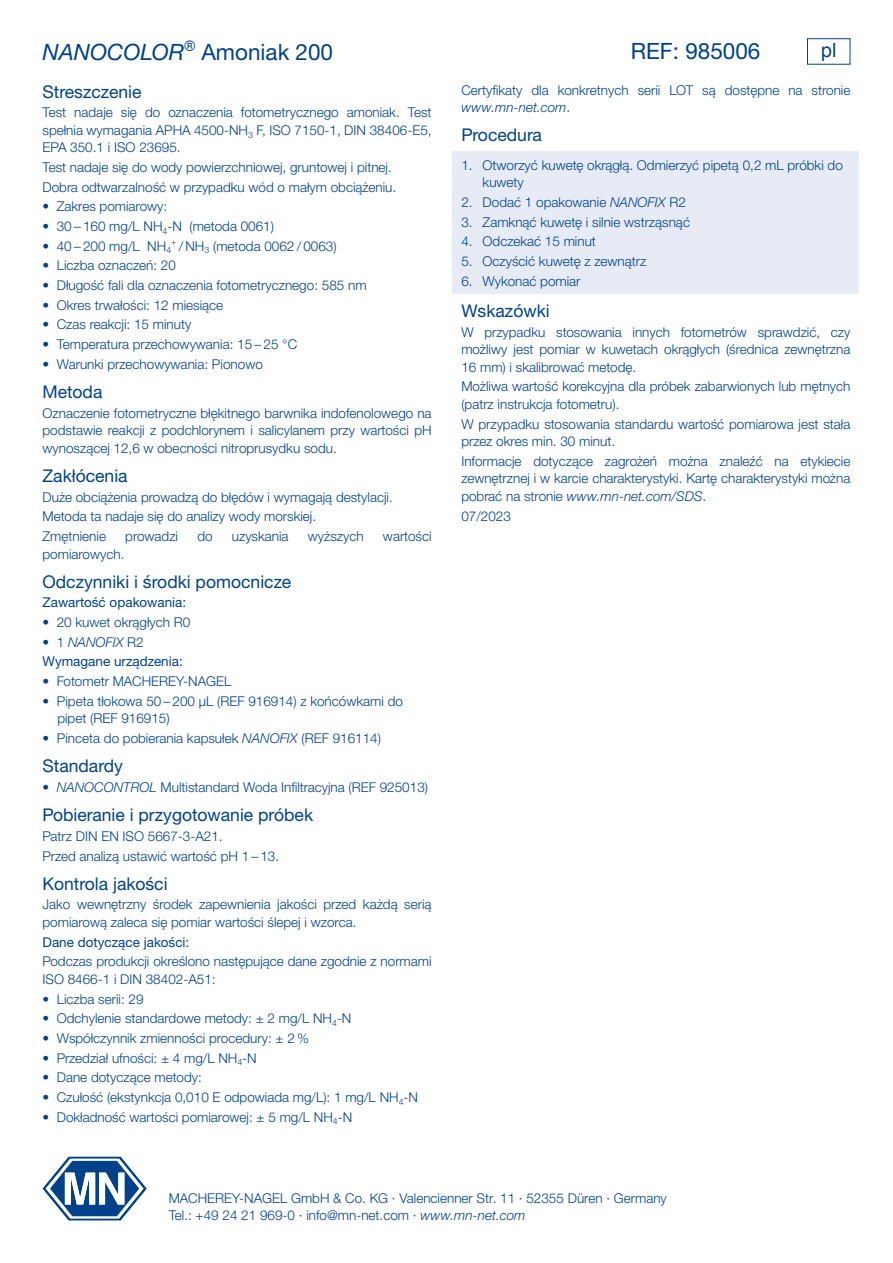
<style>
.page{position:relative;width:893px;height:1263px;background:#fff}
.page>*{position:absolute;margin:0;border:0;box-sizing:border-box;transform-origin:0 0}
.t1{font:22.5px "Helvetica Neue LTW1 G";color:#004189}
.t2{font:19.5px "Helvetica";color:#004189}
.t3{font:17.55px "Helvetica Neue LTW1 G";color:#004189}
.t4{font:300 13.5px/17.5px "Helvetica Neue LTW1 G";color:#004189}
.t5{font:13.5px/19.6px "Helvetica Neue LTW1 G";color:#004189}
.s1{font-style:italic}
.s2{font-weight:300}
.s3{font-weight:300;font-style:italic}
</style>
<div class="page">
<svg style="left:43px;top:1157px;width:104px;height:63px"></svg>
<div style="left:807px;top:38px;width:43px;height:27px;border:1px solid #004189"></div>
<div style="left:453px;top:151px;width:406px;height:44px;background:#e6ebf6"></div>
<div style="left:453px;top:189px;width:406px;height:26px;background:#e6ebf6"></div>
<div style="left:453px;top:208px;width:406px;height:27px;background:#e6ebf6"></div>
<div style="left:453px;top:228px;width:406px;height:26px;background:#e6ebf6"></div>
<div style="left:453px;top:248px;width:406px;height:26px;background:#e6ebf6"></div>
<div style="left:453px;top:267px;width:406px;height:27px;background:#e6ebf6"></div>
<h1 class="t1" style="left:43px;top:38px;width:292px"><span class="s1">NANOCOLOR</span><sup>®</sup> Amoniak 200</h1>
<h2 class="t2" style="left:821px;top:35px;width:17px">pl</h2>
<h1 class="t1" style="left:631px;top:37px;width:131px">REF: 985006</h1>
<p class="t3" style="left:43px;top:80px;width:101px">Streszczenie</p>
<p class="t4" style="left:43px;top:104px;width:391px;text-align:justify">Test nadaje się do oznaczenia fotometrycznego amoniak. Test spełnia wymagania APHA 4500-NH<sub>3</sub> F, ISO 7150‑1, DIN 38406‑E5, EPA 350.1 i ISO 23695.</p>
<p class="t4" style="left:43px;top:157px;width:355px;line-height:19.6px">Test nadaje się do wody powierzchniowej, gruntowej i pitnej.<br>Dobra odtwarzalność w przypadku wód o małym obciążeniu.</p>
<p class="t4" style="left:43px;top:198px;width:126px">• Zakres pomiarowy:</p>
<p class="t4" style="left:43px;top:217px;width:233px">• 30 – 160 mg/L NH<sub>4</sub>-N (metoda 0061)</p>
<p class="t4" style="left:43px;top:237px;width:296px">• 40 – 200 mg/L NH<sub>4</sub><sup>+</sup> / NH<sub>3</sub> (metoda 0062 / 0063)</p>
<p class="t4" style="left:43px;top:257px;width:135px">• Liczba oznaczeń: 20</p>
<p class="t4" style="left:43px;top:276px;width:326px">• Długość fali dla oznaczenia fotometrycznego: 585 nm</p>
<p class="t4" style="left:43px;top:296px;width:182px">• Okres trwałości: 12 miesiące</p>
<p class="t4" style="left:43px;top:316px;width:150px">• Czas reakcji: 15 minuty</p>
<p class="t4" style="left:43px;top:335px;width:256px">• Temperatura przechowywania: 15 – 25 °C</p>
<p class="t4" style="left:43px;top:355px;width:222px">• Warunki przechowywania: Pionowo</p>
<p class="t3" style="left:43px;top:381px;width:61px">Metoda</p>
<p class="t4" style="left:43px;top:404px;width:391px;text-align:justify">Oznaczenie fotometryczne błękitnego barwnika indofenolowego na podstawie reakcji z podchlorynem i salicylanem przy wartości pH wynoszącej 12,6 w obecności nitroprusydku sodu.</p>
<p class="t3" style="left:43px;top:465px;width:87px">Zakłócenia</p>
<p class="t4" style="left:43px;top:487px;width:352px;line-height:19.6px">Duże obciążenia prowadzą do błędów i wymagają destylacji.<br>Metoda ta nadaje się do analizy wody morskiej.<br>Zmętnienie</p>
<p class="t4" style="left:125px;top:527px;width:54px">prowadzi</p>
<p class="t4" style="left:197px;top:527px;width:17px">do</p>
<p class="t4" style="left:232px;top:527px;width:58px">uzyskania</p>
<p class="t4" style="left:308px;top:527px;width:57px">wyższych</p>
<p class="t4" style="left:383px;top:527px;width:50px">wartości</p>
<p class="t4" style="left:43px;top:545px;width:83px">pomiarowych.</p>
<p class="t3" style="left:43px;top:571px;width:250px">Odczynniki i środki pomocnicze</p>
<p class="t5" style="left:43px;top:593px;width:145px">Zawartość opakowania:</p>
<p class="t4" style="left:43px;top:613px;width:149px">• 20 kuwet okrągłych R0</p>
<p class="t5" style="left:43px;top:632px;width:142px"><span class="s2">• 1</span> <span class="s3">NANOFIX</span> <span class="s2">R2<br></span>Wymagane urządzenia:</p>
<p class="t4" style="left:43px;top:672px;width:190px">• Fotometr MACHEREY‑NAGEL</p>
<p class="t4" style="left:57px;top:692px;width:347px;text-indent:-15px">• Pipeta tłokowa 50 – 200 µL (REF 916914) z końcówkami do pipet (REF 916915)</p>
<p class="t4" style="left:43px;top:729px;width:340px">• Pinceta do pobierania kapsułek <span class="s1">NANOFIX</span> (REF 916114)</p>
<p class="t3" style="left:43px;top:755px;width:82px">Standardy</p>
<p class="t4" style="left:43px;top:778px;width:387px">• <span class="s1">NANOCONTROL</span> Multistandard Woda Infiltracyjna (REF 925013)</p>
<p class="t3" style="left:43px;top:804px;width:272px">Pobieranie i przygotowanie próbek</p>
<p class="t4" style="left:43px;top:826px;width:238px;line-height:19.6px">Patrz DIN EN ISO 5667‑3‑A21.<br>Przed analizą ustawić wartość pH 1 – 13.</p>
<p class="t3" style="left:43px;top:873px;width:127px">Kontrola jakości</p>
<p class="t4" style="left:43px;top:896px;width:391px">Jako wewnętrzny środek zapewnienia jakości przed każdą serią pomiarową zaleca się pomiar wartości ślepej i wzorca.</p>
<p class="t5" style="left:43px;top:932px;width:148px">Dane dotyczące jakości:</p>
<p class="t4" style="left:43px;top:953px;width:391px">Podczas produkcji określono następujące dane zgodnie z normami<br>ISO 8466‑1 i DIN 38402‑A51:</p>
<p class="t4" style="left:43px;top:990px;width:103px">• Liczba serii: 29</p>
<p class="t4" style="left:43px;top:1009px;width:310px">• Odchylenie standardowe metody: ± 2 mg/L NH<sub>4</sub>-N</p>
<p class="t4" style="left:43px;top:1029px;width:268px">• Współczynnik zmienności procedury: ± 2 %</p>
<p class="t4" style="left:43px;top:1049px;width:216px">• Przedział ufności: ± 4 mg/L NH<sub>4</sub>-N</p>
<p class="t4" style="left:43px;top:1068px;width:161px">• Dane dotyczące metody:</p>
<p class="t4" style="left:43px;top:1088px;width:377px">• Czułość (ekstynkcja 0,010 E odpowiada mg/L): 1 mg/L NH<sub>4</sub>-N</p>
<p class="t4" style="left:43px;top:1108px;width:311px">• Dokładność wartości pomiarowej: ± 5 mg/L NH<sub>4</sub>-N</p>
<p class="t4" style="left:461px;top:81px;width:391px">Certyfikaty dla konkretnych serii LOT są dostępne na stronie <span class="s1">www.mn-net.com</span>.</p>
<p class="t3" style="left:461px;top:124px;width:82px">Procedura</p>
<p class="t4" style="left:483px;top:156px;width:362px;text-indent:-21px">1. Otworzyć kuwetę okrągłą. Odmierzyć pipetą 0,2 mL próbki do kuwety</p>
<p class="t4" style="left:461px;top:193px;width:226px">2. Dodać 1 opakowanie <span class="s1">NANOFIX</span> R2</p>
<p class="t4" style="left:461px;top:213px;width:230px">3. Zamknąć kuwetę i silnie wstrząsnąć</p>
<p class="t4" style="left:461px;top:233px;width:136px">4. Odczekać 15 minut</p>
<p class="t4" style="left:461px;top:252px;width:186px">5. Oczyścić kuwetę z zewnątrz</p>
<p class="t4" style="left:461px;top:272px;width:121px">6. Wykonać pomiar</p>
<p class="t3" style="left:461px;top:300px;width:90px">Wskazówki</p>
<p class="t4" style="left:461px;top:323px;width:391px;text-align:justify">W przypadku stosowania innych fotometrów sprawdzić, czy możliwy jest pomiar w kuwetach okrągłych (średnica zewnętrzna 16 mm) i skalibrować metodę.</p>
<p class="t4" style="left:461px;top:378px;width:391px">Możliwa wartość korekcyjna dla próbek zabarwionych lub mętnych (patrz instrukcja fotometru).</p>
<p class="t4" style="left:461px;top:415px;width:391px">W przypadku stosowania standardu wartość pomiarowa jest stała przez okres min. 30 minut.</p>
<p class="t4" style="left:461px;top:452px;width:391px;text-align:justify">Informacje dotyczące zagrożeń można znaleźć na etykiecie zewnętrznej i w karcie charakterystyki. Kartę charakterystyki można pobrać na stronie <span class="s1">www.mn-net.com/SDS</span>.</p>
<p class="t4" style="left:461px;top:507px;width:51px">07/2023</p>
<p class="t4" style="left:169px;top:1189px;width:500px">MACHEREY-NAGEL GmbH &amp; Co. KG · Valencienner Str. 11 · 52355 Düren · Germany<br>Tel.: +49 24 21 969-0 · info@mn-net.com · <span class="s1">www.mn-net.com</span></p>
</div>
